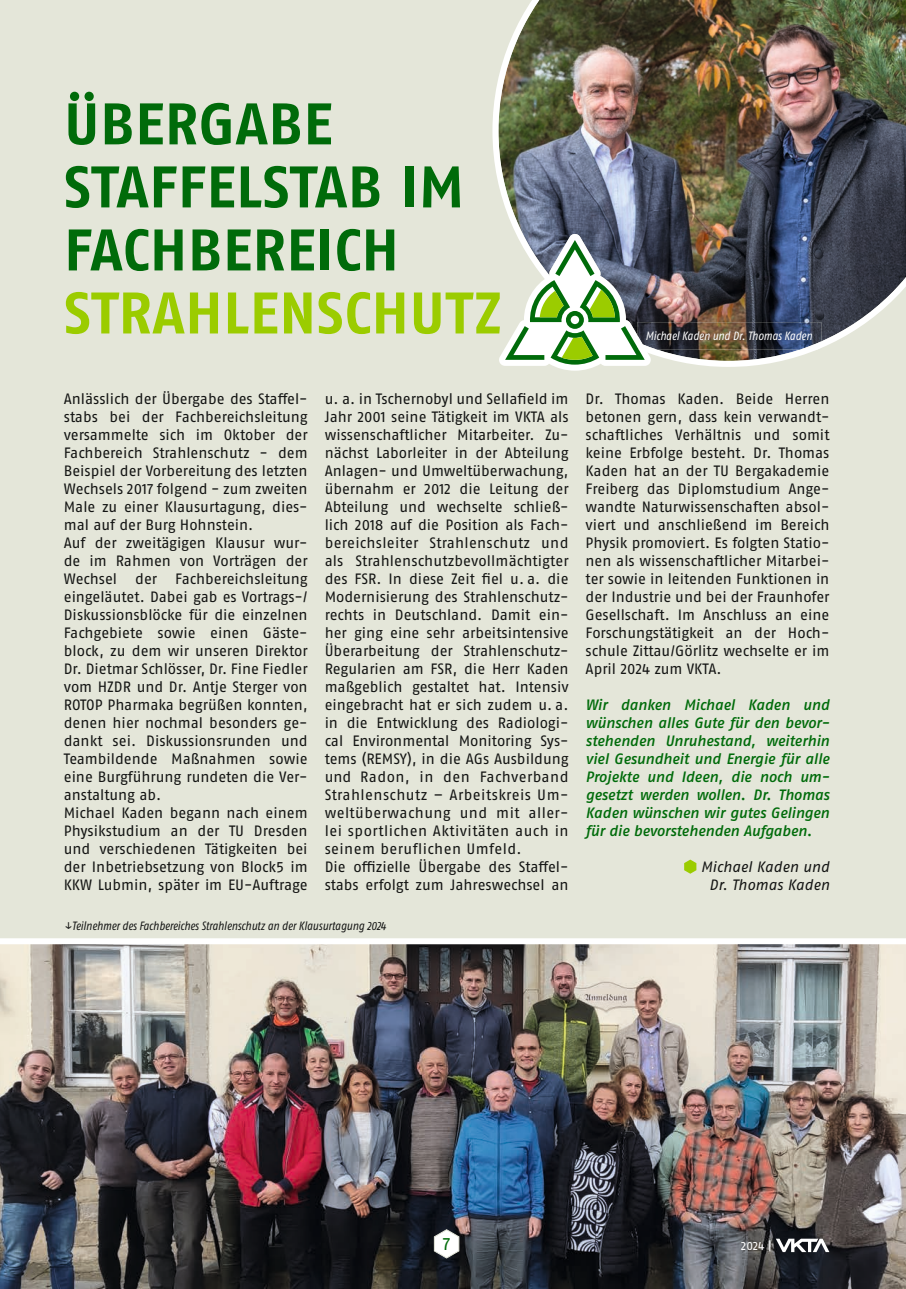
<style>
.page{position:relative;width:906px;height:1289px;background:#fff}
.page>*{position:absolute;margin:0;border:0;box-sizing:border-box;transform-origin:0 0}
.t1{font:700 58.5px/63px "Fago Pro";letter-spacing:.01em;color:#006b0a}
.t2{font:700 58.5px "Fago Pro";letter-spacing:.01em;color:#9bcc00}
.t3{font:18px "Fago Pro";color:#006b0a}
.t4{font:15px/18px "Fago Pro";color:#131413}
.t5{font:italic 500 15px/18px "Fago Pro";letter-spacing:-.015em;color:#006b0a;text-align:justify}
.t6{font:italic 15px/18px "Fago Pro";letter-spacing:-.005em;color:#131413;text-align:center}
.t7{font:italic condensed 12px "Fago Pro";color:#131413}
.t8{font:italic condensed 12px "Fago Pro";color:#fff}
.t9{font:12px "Fago Pro";color:#fff}
</style>
<div class="page">
<div style="left:0;top:0;width:906px;height:1288px;background:#e4e6d9"></div>
<svg style="left:684px;top:859px;width:12px;height:14px"></svg>
<img style="left:0;top:938px;width:906px;height:350px">
<img style="left:492px;top:0;width:414px;height:367px">
<img style="left:651px;top:322px;width:170px;height:19px">
<img style="left:651px;top:341px;width:170px;height:8px">
<svg style="left:499px;top:234px;width:152px;height:136px"></svg>
<svg style="left:434px;top:1229px;width:25px;height:29px"></svg>
<svg style="left:776px;top:1238px;width:53px;height:13px"></svg>
<h1 class="t1" style="left:64px;top:92px;width:402px">ÜBERGABE<br>STAFFELSTAB IM<br>FACHBEREICH</h1>
<h1 class="t2" style="left:64px;top:278px;width:439px">STRAHLENSCHUTZ</h1>
<p class="t8" style="left:645px;top:329px;width:168px">Michael Kaden und Dr. Thomas Kaden</p>
<p class="t4" style="left:64px;top:390px;width:245px">Anlässlich der Übergabe des Staffel&shy;stabs bei der Fachbereichsleitung versammelte sich im Oktober der Fachbereich Strahlenschutz - dem Beispiel der Vorbereitung des letzten Wechsels 2017 folgend - zum zweiten Male zu einer Klausurtagung, dies&shy;mal auf der Burg Hohnstein.<br>Auf der zweitägigen Klausur wur&shy;de im Rahmen von Vorträgen der Wechsel der Fachbereichsleitung eingeläutet. Dabei gab es Vortrags-/ Diskussionsblöcke für die einzelnen Fachgebiete sowie einen Gäste&shy;block, zu dem wir unseren Direktor Dr. Dietmar Schlösser, Dr. Fine Fiedler vom HZDR und Dr. Antje Sterger von ROTOP Pharmaka begrüßen konnten, denen hier nochmal besonders ge&shy;dankt sei. Diskussionsrunden und Teambildende Maßnahmen sowie eine Burgführung rundeten die Ver&shy;anstaltung ab.<br>Michael Kaden begann nach einem Physikstudium an der TU Dresden und verschiedenen Tätigkeiten bei der Inbetriebsetzung von Block5 im KKW Lubmin, später im EU-Auftrage</p>
<p class="t4" style="left:325px;top:390px;width:245px">u. a. in Tschernobyl und Sellafield im Jahr 2001 seine Tätigkeit im VKTA als wissenschaftlicher Mitarbeiter. Zu&shy;nächst Laborleiter in der Abteilung Anlagen- und Umweltüberwachung, übernahm er 2012 die Leitung der Abteilung und wechselte schließ&shy;lich 2018 auf die Position als Fach&shy;bereichsleiter Strahlenschutz und als Strahlenschutzbevollmächtigter des FSR. In diese Zeit fiel u. a. die Modernisierung des Strahlenschutz&shy;rechts in Deutschland. Damit ein&shy;her ging eine sehr arbeitsintensive Überarbeitung der Strahlenschutz-Regularien am FSR, die Herr Kaden maßgeblich gestaltet hat. Intensiv eingebracht hat er sich zudem u. a. in die Entwicklung des Radiologi&shy;cal Environmental Monitoring Sys&shy;tems (REMSY), in die AGs Ausbildung und Radon, in den Fachverband Strahlenschutz – Arbeitskreis Um&shy;weltüberwachung und mit aller&shy;lei sportlichen Aktivitäten auch in seinem beruflichen Umfeld.<br>Die offizielle Übergabe des Staffel&shy;stabs erfolgt zum Jahreswechsel an</p>
<p class="t4" style="left:585px;top:390px;width:245px;text-align:justify">Dr. Thomas Kaden. Beide Herren betonen gern, dass kein verwandt&shy;schaftliches Verhältnis und somit keine Erbfolge besteht. Dr. Thomas Kaden hat an der TU Bergakademie Freiberg das Diplomstudium Ange&shy;wandte Naturwissenschaften absol&shy;viert und anschließend im Bereich Physik promoviert. Es folgten Statio&shy;nen als wissenschaftlicher Mitarbei&shy;ter sowie in leitenden Funktionen in der Industrie und bei der Fraunhofer Gesellschaft. Im Anschluss an eine Forschungstätigkeit an der Hoch&shy;schule Zittau/Görlitz wechselte er im April 2024 zum VKTA.</p>
<p class="t5" style="left:585px;top:696px;width:245px">Wir danken Michael Kaden und wünschen alles Gute für den bevor&shy;stehenden Unruhestand, weiterhin viel Gesundheit und Energie für alle Projekte und Ideen, die noch um&shy;gesetzt werden wollen. Dr. Thomas Kaden wünschen wir gutes Gelingen für die bevorstehenden Aufgaben.</p>
<p class="t6" style="left:701px;top:858px;width:130px">Michael Kaden und<br>Dr. Thomas Kaden</p>
<p class="t7" style="left:64px;top:918px;width:324px">↓Teilnehmer des Fachbereiches Strahlenschutz an der Klausurtagung 2024</p>
<p class="t3" style="left:443px;top:1232px;width:9px">7</p>
<p class="t9" style="left:741px;top:1238px;width:32px">2024 |</p>
</div>
